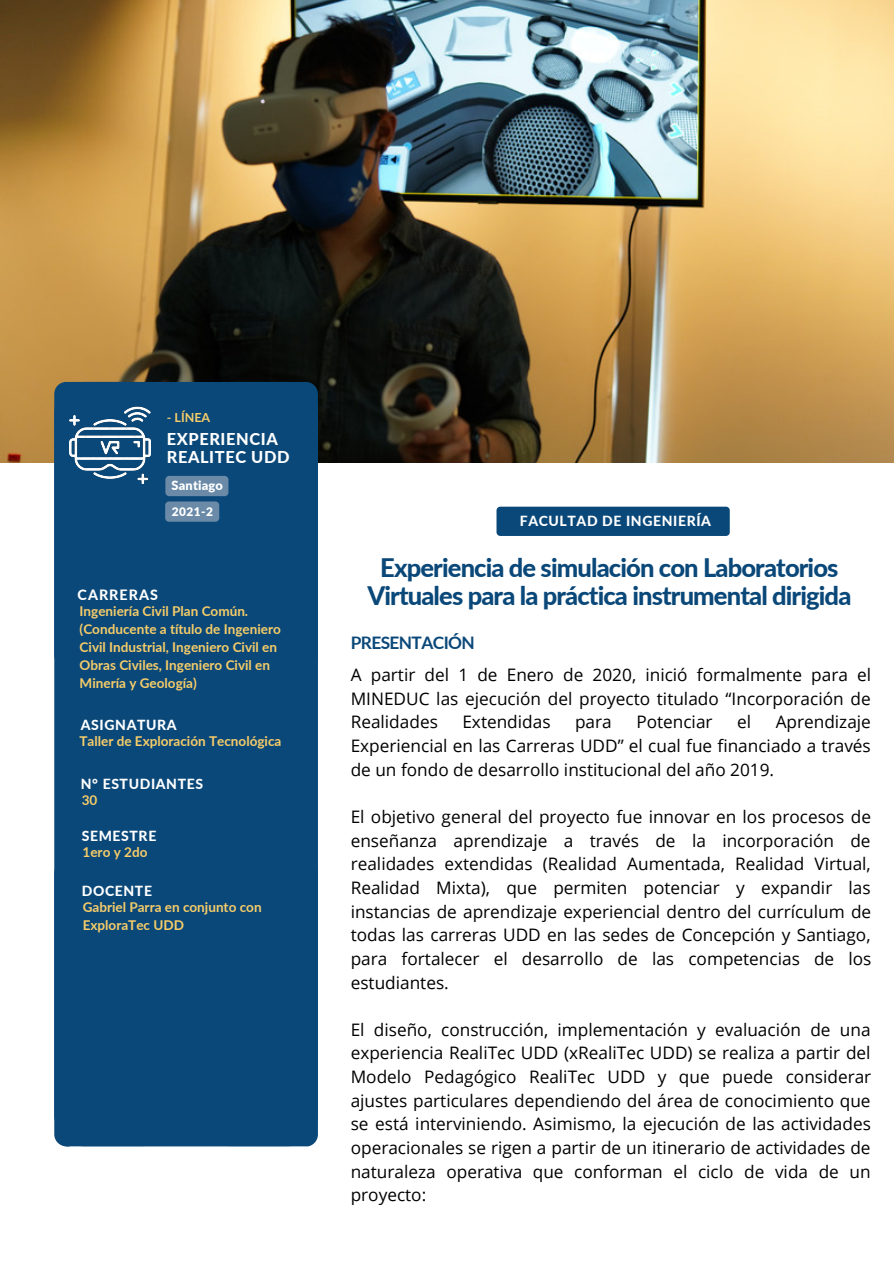
<style>
.page{position:relative;width:894px;height:1264px;background:#fff}
.page>*{position:absolute;margin:0;border:0;box-sizing:border-box;transform-origin:0 0}
.t1{font:800 25.5px/28.2px "Lato";letter-spacing:-.035em;color:#0a4879;text-align:center}
.t2{font:17.25px/23.7px "Open Sans";color:#000;text-align:justify}
.t3{font:700 17.25px "Lato";letter-spacing:-.035em;color:#0a4879}
.t4{font:800 16.35px "Lato";letter-spacing:.035em;color:#fff}
.t5{font:800 14.25px "Lato";letter-spacing:.07em;color:#fff}
.t6{font:800 13.95px "Lato";letter-spacing:.045em;color:#fff}
.t7{font:700 13.5px/18px "Lato";color:#f7cd69}
.t8{font:900 12.75px "Lato";letter-spacing:.015em;color:#fff}
.t9{font:700 12.45px "Lato";color:#f7cd69}
.t10{font:900 11.85px "Lato";color:#fff}
</style>
<div class="page">
<img style="left:0;top:0;width:893px;height:463px">
<div style="left:54px;top:382px;width:264px;height:764px;background:#0a4879;border-radius:32px"></div>
<div style="left:55px;top:858px;width:100px;height:288px;background:#0a4879;border-radius:12px"></div>
<div style="left:219px;top:858px;width:99px;height:288px;background:#0a4879;border-radius:12px"></div>
<div style="left:165px;top:476px;width:63px;height:20px;background:#6a8aa8;border-radius:4px"></div>
<img style="left:69px;top:406px;width:81px;height:77px">
<div style="left:496px;top:506px;width:233px;height:30px;background:#0a4879;border-radius:4px"></div>
<div style="left:165px;top:501px;width:54px;height:21px;background:#6a8aa8;border-radius:4px"></div>
<p class="t9" style="left:167px;top:409px;width:45px">- LÍNEA</p>
<p class="t4" style="left:167px;top:429px;width:112px">EXPERIENCIA</p>
<p class="t4" style="left:167px;top:447px;width:124px">REALITEC UDD</p>
<p class="t8" style="left:171px;top:477px;width:53px">Santiago</p>
<p class="t10" style="left:172px;top:504px;width:43px">2021-2</p>
<p class="t5" style="left:78px;top:586px;width:82px">CARRERAS</p>
<p class="t7" style="left:80px;top:602px;width:203px">Ingeniería Civil Plan Común. (Conducente a título de Ingeniero<br>Civil Industrial, Ingeniero Civil en<br>Obras Civiles, Ingeniero Civil en<br>Minería y Geología)</p>
<p class="t6" style="left:81px;top:716px;width:97px">ASIGNATURA</p>
<p class="t7" style="left:79px;top:731px;width:203px">Taller de Exploración Tecnológica</p>
<p class="t6" style="left:81px;top:775px;width:124px">N° ESTUDIANTES</p>
<p class="t7" style="left:82px;top:790px;width:17px">30</p>
<p class="t6" style="left:82px;top:827px;width:76px">SEMESTRE</p>
<p class="t7" style="left:83px;top:842px;width:66px">1ero y 2do</p>
<p class="t6" style="left:82px;top:882px;width:72px">DOCENTE</p>
<p class="t7" style="left:83px;top:897px;width:180px">Gabriel Parra en conjunto con</p>
<p class="t7" style="left:83px;top:915px;width:103px">ExploraTec UDD</p>
<p class="t6" style="left:519px;top:512px;width:193px">FACULTAD DE INGENIERÍA</p>
<p class="t1" style="left:367px;top:552px;width:485px">Experiencia de simulación con Laboratorios<br>Virtuales para la práctica instrumental dirigida</p>
<p class="t3" style="left:350px;top:631px;width:126px">PRESENTACIÓN</p>
<p class="t2" style="left:350px;top:662px;width:521px">A partir del 1 de Enero de 2020, inició formalmente para el MINEDUC las ejecución del proyecto titulado “Incorporación de Realidades</p>
<p class="t2" style="left:350px;top:709px;width:521px;text-indent:425px">Aprendizaje Experiencial en las Carreras UDD” el cual fue financiado a través de un fondo de desarrollo institucional del año 2019.</p>
<p class="t2" style="left:350px;top:804px;width:522px">El objetivo general del proyecto fue innovar en los procesos de enseñanza aprendizaje a través de la incorporación de realidades extendidas (Realidad Aumentada, Realidad Virtual, Realidad Mixta), que permiten potenciar y expandir las instancias de aprendizaje experiencial dentro del currículum de todas las carreras UDD en las sedes de Concepción y Santiago, para fortalecer el desarrollo de las competencias de los estudiantes.</p>
<p class="t2" style="left:350px;top:1017px;width:522px">El diseño, construcción, implementación y evaluación de una experiencia RealiTec UDD (xRealiTec UDD) se realiza a partir del Modelo Pedagógico RealiTec UDD y que puede considerar ajustes particulares dependiendo del área de conocimiento que se está interviniendo. Asimismo, la ejecución de las actividades operacionales se rigen a partir de un itinerario de actividades de naturaleza operativa que conforman el ciclo de vida de un proyecto:</p>
<p class="t2" style="left:462px;top:709px;width:90px">Extendidas</p>
<p class="t2" style="left:575px;top:709px;width:38px">para</p>
<p class="t2" style="left:636px;top:709px;width:78px">Potenciar</p>
<p class="t2" style="left:737px;top:709px;width:15px">el</p>
</div>
